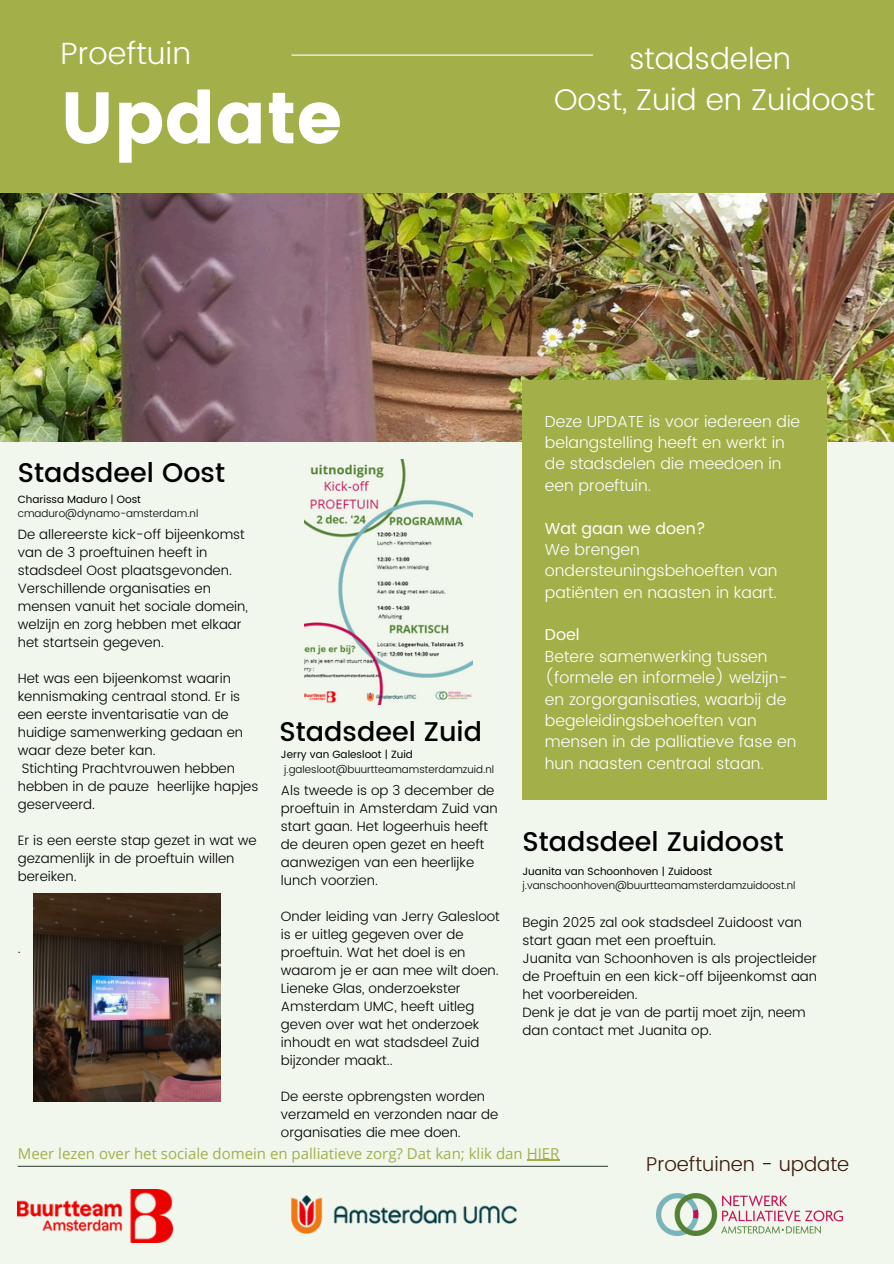
<style>
.page{position:relative;width:894px;height:1264px;background:#fff}
.page>*{position:absolute;margin:0;border:0;box-sizing:border-box;transform-origin:0 0}
.t1{font:72.75px "Poppins";color:#fff}
.t2{font:300 30.75px "Poppins";color:#fff}
.t3{font:300 30px/41.7px "Poppins";color:#fff;text-align:center}
.t4{font:500 27px "Poppins";color:#000}
.t5{font:300 19.95px "Poppins";color:#3c1a0c}
.t6{font:300 15.9px/21.3px "Poppins";color:#fff}
.t7{font:15px "Open Sans";color:#a3af49}
.t8{font:300 13.5px/18px "Poppins";color:#000}
.t9{font:300 10.5px "Poppins";color:#000}
.t10{font:10.5px "Poppins";color:#000}
.s1{font-weight:400}
</style>
<div class="page">
<div style="left:0;top:0;width:893px;height:1263px;background:#f1f7ed"></div>
<img style="left:0;top:193px;width:893px;height:248px">
<img style="left:33px;top:893px;width:187px;height:208px">
<img style="left:304px;top:459px;width:168px;height:245px">
<div style="left:0;top:0;width:893px;height:193px;background:#a3af49"></div>
<div style="left:522px;top:380px;width:304px;height:419px;background:#a3af49"></div>
<hr style="left:291px;top:55px;width:302px;height:1px;background:#fff">
<hr style="left:18px;top:1165px;width:589px;height:1px;background:#3e4e40">
<img style="left:18px;top:1189px;width:154px;height:53px">
<img style="left:656px;top:1193px;width:186px;height:42px">
<img style="left:291px;top:1195px;width:225px;height:38px">
<hr style="left:526px;top:1159px;width:33px;height:1px;background:#a3af49">
<p class="t2" style="left:61px;top:35px;width:132px">Proeftuin</p>
<h2 class="t1" style="left:61px;top:76px;width:283px">Update</h2>
<h6 class="t3" style="left:554px;top:37px;width:322px">stadsdelen<br>Oost, Zuid en Zuidoost</h6>
<p class="t4" style="left:18px;top:457px;width:209px">Stadsdeel Oost</p>
<p class="t10" style="left:18px;top:493px;width:125px">Charissa Maduro | Oost</p>
<h6 class="t9" style="left:18px;top:507px;width:182px">cmaduro@dynamo-amsterdam.nl</h6>
<p class="t8" style="left:18px;top:525px;width:231px">De allereerste kick-off bijeenkomst van de 3 proeftuinen heeft in stadsdeel Oost plaatsgevonden.<br>Verschillende organisaties en mensen vanuit het sociale domein, welzijn en zorg hebben met elkaar het startsein gegeven.</p>
<p class="t8" style="left:18px;top:669px;width:214px">Het was een bijeenkomst waarin</p>
<p class="t8" style="left:18px;top:687px;width:224px">kennismaking centraal stond. Er is</p>
<p class="t8" style="left:18px;top:705px;width:212px">een eerste inventarisatie van de</p>
<p class="t8" style="left:18px;top:723px;width:227px">huidige samenwerking gedaan en</p>
<p class="t8" style="left:18px;top:741px;width:139px">waar deze beter kan.</p>
<p class="t8" style="left:22px;top:759px;width:214px">Stichting Prachtvrouwen hebben</p>
<p class="t8" style="left:18px;top:777px;width:242px">hebben in de pauze heerlijke hapjes</p>
<p class="t8" style="left:18px;top:795px;width:79px">geserveerd.</p>
<h5 class="t8" style="left:18px;top:831px;width:240px">Er is een eerste stap gezet in wat we gezamenlijk in de proeftuin willen bereiken.</h5>
<h5 class="t8" style="left:18px;top:939px;width:4px">.</h5>
<h6 class="t4" style="left:279px;top:716px;width:204px">Stadsdeel Zuid</h6>
<h6 class="t10" style="left:281px;top:748px;width:133px">Jerry van Galesloot | Zuid</h6>
<h6 class="t9" style="left:284px;top:763px;width:211px">j.galesloot@buurtteamamsterdamzuid.nl</h6>
<h5 class="t8" style="left:281px;top:781px;width:218px">Als tweede is op 3 december de proeftuin in Amsterdam Zuid van start gaan. Het logeerhuis heeft de deuren open gezet en heeft aanwezigen van een heerlijke lunch voorzien.</h5>
<h3 class="t8" style="left:281px;top:907px;width:220px">Onder leiding van Jerry Galesloot is er uitleg gegeven over de proeftuin. Wat het doel is en waarom je er aan mee wilt doen.<br>Lieneke Glas, onderzoekster<br>Amsterdam UMC, heeft uitleg geven over wat het onderzoek inhoudt en wat stadsdeel Zuid bijzonder maakt..</h3>
<p class="t8" style="left:281px;top:1087px;width:219px">De eerste opbrengsten worden verzameld en verzonden naar de organisaties die mee doen.</p>
<h2 class="t6" style="left:545px;top:410px;width:257px">Deze UPDATE is voor iedereen die belangstelling heeft en werkt in de stadsdelen die meedoen in een proeftuin.</h2>
<p class="t6" style="left:545px;top:517px;width:234px"><span class="s1">Wat gaan we doen?<br></span>We brengen ondersteuningsbehoeften van patiënten en naasten in kaart.</p>
<h1 class="t6" style="left:545px;top:624px;width:253px"><span class="s1">Doel<br></span>Betere samenwerking tussen (formele en informele) welzijn&shy;en zorgorganisaties, waarbij de begeleidingsbehoeften van mensen in de palliatieve fase en hun naasten centraal staan.</h1>
<h6 class="t4" style="left:522px;top:825px;width:263px">Stadsdeel Zuidoost</h6>
<h3 class="t10" style="left:522px;top:865px;width:191px">Juanita van Schoonhoven | Zuidoost</h3>
<p class="t9" style="left:522px;top:879px;width:274px">j.vanschoonhoven@buurtteamamsterdamzuidoost.nl</p>
<h6 class="t8" style="left:522px;top:913px;width:296px">Begin 2025 zal ook stadsdeel Zuidoost van start gaan met een proeftuin.<br>Juanita van Schoonhoven is als projectleider de Proeftuin en een kick-off bijeenkomst aan het voorbereiden.<br>Denk je dat je van de partij moet zijn, neem dan contact met Juanita op.</h6>
<p class="t7" style="left:18px;top:1142px;width:543px">Meer lezen over het sociale domein en palliatieve zorg? Dat kan; klik dan HIER</p>
<p class="t5" style="left:646px;top:1152px;width:204px">Proeftuinen - update</p>
</div>
